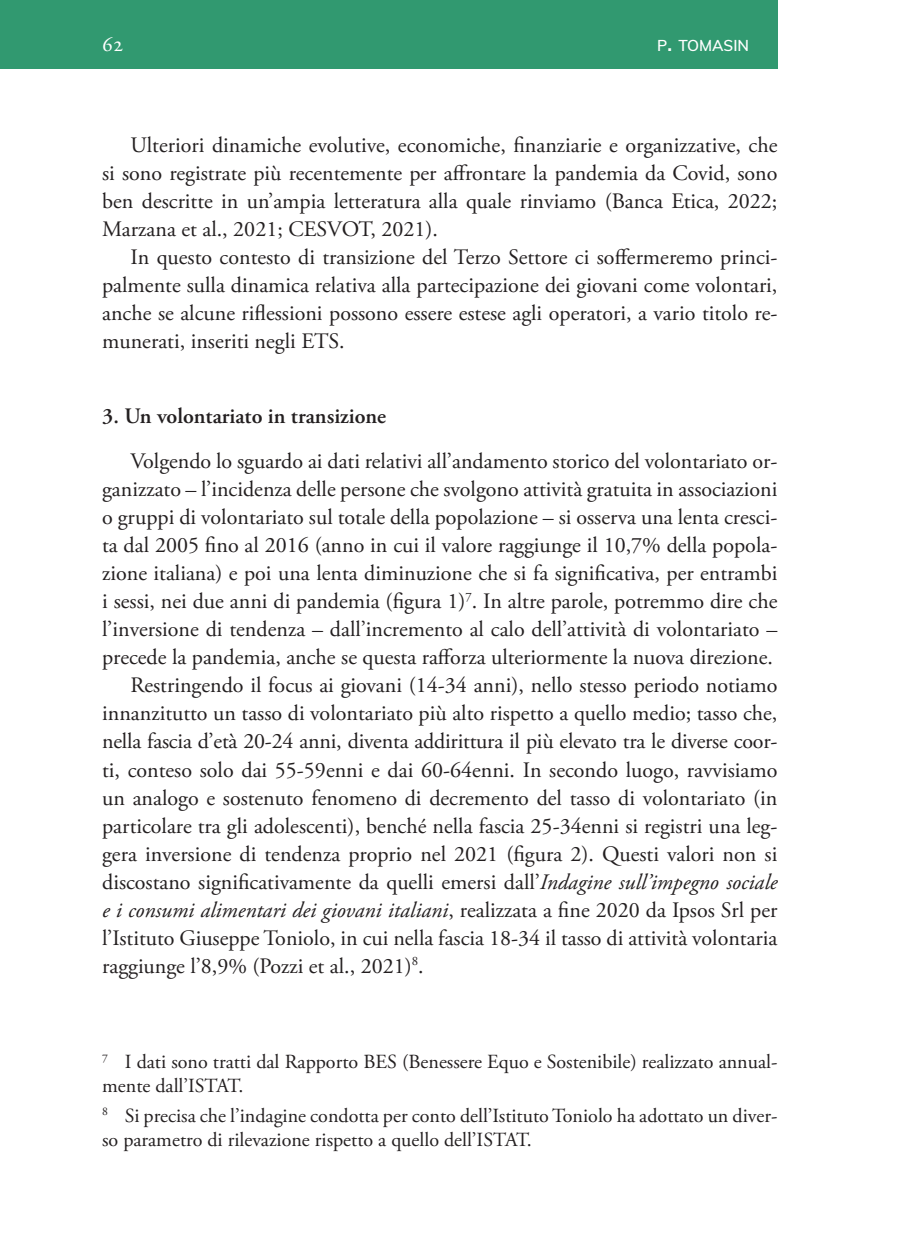
<style>
.page{position:relative;width:908px;height:1248px;background:#fff}
.page>*{position:absolute;margin:0;border:0;box-sizing:border-box;transform-origin:0 0}
.testo{font:22px/28px "Adobe Garamond Pro";color:#231f20;text-align:justify}
.titolo_05{font:600 22px "Adobe Garamond Pro";color:#231f20}
.t1{font:22px "Adobe Garamond Pro";color:#fff}
.testo_nota{font:20px/24px "Adobe Garamond Pro";color:#231f20}
.t2{font:600 15.4px "Muli";color:#fff}
.s1{font-size:22px}
.s2{font-style:italic}
</style>
<div class="page">
<div style="left:0;top:0;width:777px;height:68px;background:#319970"></div>
<p class="t1" style="left:102px;top:30px;width:23px">62</p>
<p class="t2" style="left:657px;top:34px;width:93px">P<span class="s1">.</span> TOMASIN</p>
<p class="testo" style="left:102px;top:132px;width:676px;text-indent:28px">Ulteriori dinamiche evolutive, economiche, finanziarie e organizzative, che si sono registrate più recentemente per affrontare la pandemia da Covid, sono ben descritte in un’ampia letteratura alla quale rinviamo (Banca Etica, 2022; Marzana et al., 2021; CESVOT, 2021).</p>
<p class="testo" style="left:102px;top:244px;width:676px;text-indent:28px">In questo contesto di transizione del Terzo Settore ci soffermeremo princi&shy;palmente sulla dinamica relativa alla partecipazione dei giovani come volontari, anche se alcune riflessioni possono essere estese agli operatori, a vario titolo re&shy;munerati, inseriti negli ETS.</p>
<p class="titolo_05" style="left:102px;top:403px;width:285px">3. Un volontariato in transizione</p>
<p class="testo" style="left:102px;top:448px;width:676px;text-indent:28px">Volgendo lo sguardo ai dati relativi all’andamento storico del volontariato or&shy;ganizzato – l’incidenza delle persone che svolgono attività gratuita in associazioni o gruppi di volontariato sul totale della popolazione – si osserva una lenta cresci&shy;ta dal 2005 fino al 2016 (anno in cui il valore raggiunge il 10,7% della popola&shy;zione italiana) e poi una lenta diminuzione che si fa significativa, per entrambi i sessi, nei due anni di pandemia (figura 1)<sup>7</sup>. In altre parole, potremmo dire che l’inversione di tendenza – dall’incremento al calo dell’attività di volontariato – precede la pandemia, anche se questa rafforza ulteriormente la nuova direzione.</p>
<p class="testo" style="left:102px;top:672px;width:676px;text-indent:28px">Restringendo il focus ai giovani (14-34 anni), nello stesso periodo notiamo innanzitutto un tasso di volontariato più alto rispetto a quello medio; tasso che, nella fascia d’età 20-24 anni, diventa addirittura il più elevato tra le diverse coor&shy;ti, conteso solo dai 55-59enni e dai 60-64enni. In secondo luogo, ravvisiamo un analogo e sostenuto fenomeno di decremento del tasso di volontariato (in particolare tra gli adolescenti), benché nella fascia 25-34enni si registri una leg&shy;gera inversione di tendenza proprio nel 2021 (figura 2). Questi valori non si discostano significativamente da quelli emersi dall’<span class="s2">Indagine sull’impegno sociale e i consumi alimentari dei giovani italiani</span>, realizzata a fine 2020 da Ipsos Srl per l’Istituto Giuseppe Toniolo, in cui nella fascia 18-34 il tasso di attività volontaria raggiunge l’8,9% (Pozzi et al., 2021)<sup>8</sup>.</p>
<p class="testo_nota" style="left:102px;top:1050px;width:676px"><sup>7</sup> I dati sono tratti dal Rapporto BES (Benessere Equo e Sostenibile) realizzato annual&shy;mente dall’ISTAT.</p>
<p class="testo_nota" style="left:102px;top:1104px;width:676px"><sup>8</sup> Si precisa che l’indagine condotta per conto dell’Istituto Toniolo ha adottato un diver&shy;so parametro di rilevazione rispetto a quello dell’ISTAT.</p>
</div>
